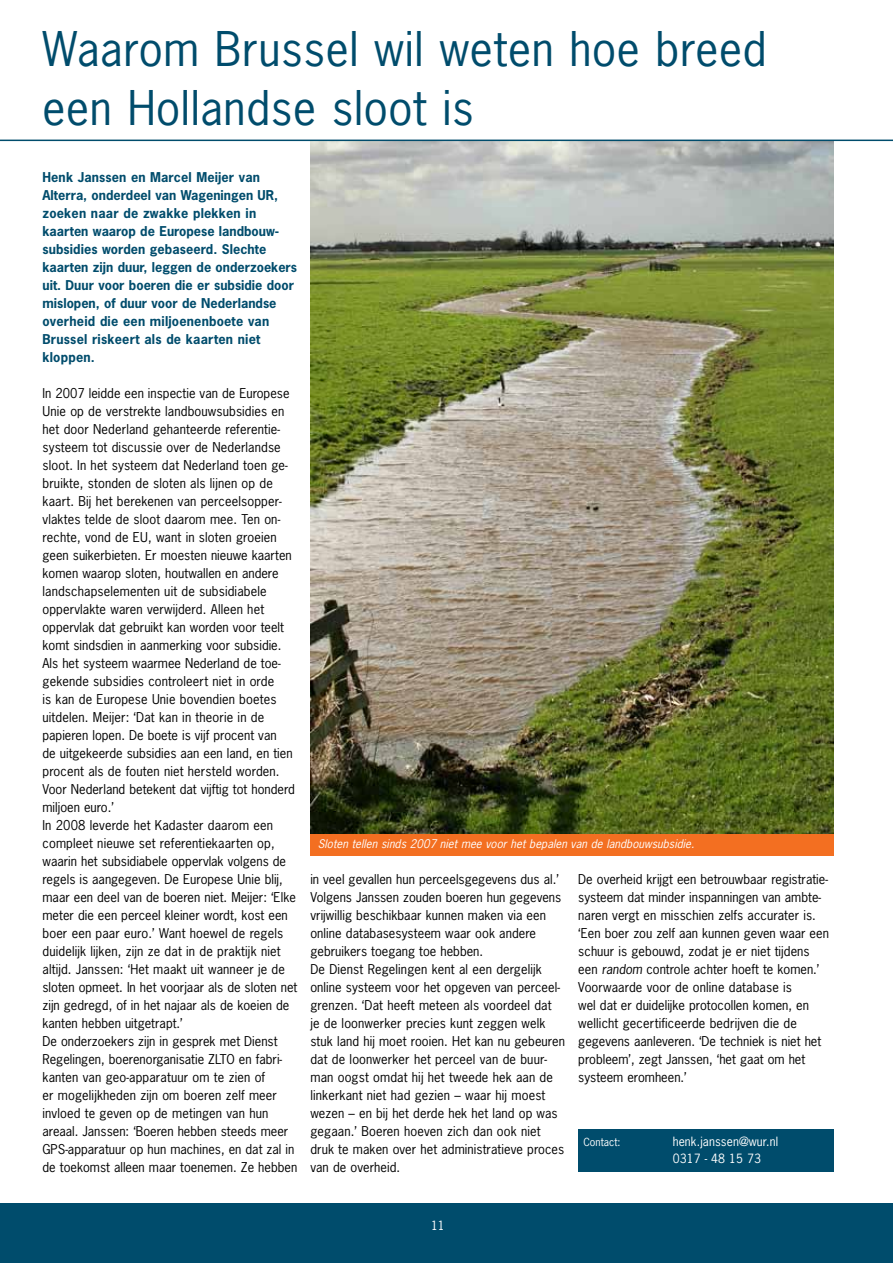
<style>
.page{position:relative;width:893px;height:1263px;background:#fff}
.page>*{position:absolute;margin:0;border:0;box-sizing:border-box;transform-origin:0 0}
.t1{font:45px/58.5px "News Gothic Std";letter-spacing:.015em;color:#004c6c}
.t2{font:12.75px/18px "News Gothic Std";letter-spacing:.005em;color:#000}
.t3{font:700 12.75px/18px "News Gothic Std";color:#004c6c}
.t4{font:12px/16.8px "News Gothic Std";letter-spacing:.01em;color:#fff}
.t5{font:italic 11.25px "News Gothic Std";color:#fff}
.t6{font:10.5px "News Gothic Std";color:#fff}
.s1{font-style:italic}
</style>
<div class="page">
<img style="left:310px;top:141px;width:523px;height:693px">
<div style="left:0;top:1203px;width:893px;height:60px;background:#004c6c"></div>
<hr style="left:0;top:140px;width:893px;height:1px;background:#004c6c">
<div style="left:578px;top:1129px;width:255px;height:43px;background:#004c6c"></div>
<div style="left:310px;top:834px;width:523px;height:21px;background:#f36f21"></div>
<h1 class="t1" style="left:43px;top:20px;width:726px">Waarom Brussel wil weten hoe breed een Hollandse sloot is</h1>
<p class="t3" style="left:43px;top:168px;width:256px">Henk Janssen en Marcel Meijer van Alterra, onderdeel van Wageningen UR, zoeken naar de zwakke plekken in kaarten waarop de Europese landbouw&shy;subsidies worden gebaseerd. Slechte kaarten zijn duur, leggen de onderzoekers uit. Duur voor boeren die er subsidie door mislopen, of duur voor de Nederlandse overheid die een miljoenenboete van Brussel riskeert als de kaarten niet kloppen.</p>
<p class="t2" style="left:43px;top:384px;width:256px">In 2007 leidde een inspectie van de Europese Unie op de verstrekte landbouwsubsidies en het door Nederland gehanteerde referentie&shy;systeem tot discussie over de Nederlandse sloot. In het systeem dat Nederland toen ge&shy;bruikte, stonden de sloten als lijnen op de kaart. Bij het berekenen van perceelsopper&shy;vlaktes telde de sloot daarom mee. Ten on&shy;rechte, vond de EU, want in sloten groeien geen suikerbieten. Er moesten nieuwe kaarten komen waarop sloten, houtwallen en andere landschapselementen uit de subsidiabele oppervlakte waren verwijderd. Alleen het oppervlak dat gebruikt kan worden voor teelt komt sindsdien in aanmerking voor subsidie.<br>Als het systeem waarmee Nederland de toe&shy;gekende subsidies controleert niet in orde<br>is kan de Europese Unie bovendien boetes uitdelen. Meijer: ‘Dat kan in theorie in de papieren lopen. De boete is vijf procent van<br>de uitgekeerde subsidies aan een land, en tien procent als de fouten niet hersteld worden.<br>Voor Nederland betekent dat vijftig tot honderd miljoen euro.’<br>In 2008 leverde het Kadaster daarom een compleet nieuwe set referentiekaarten op, waarin het subsidiabele oppervlak volgens de regels is aangegeven. De Europese Unie blij, maar een deel van de boeren niet. Meijer: ‘Elke meter die een perceel kleiner wordt, kost een boer een paar euro.’ Want hoewel de regels duidelijk lijken, zijn ze dat in de praktijk niet altijd. Janssen: ‘Het maakt uit wanneer je de sloten opmeet. In het voorjaar als de sloten net zijn gedregd, of in het najaar als de koeien de kanten hebben uitgetrapt.’<br>De onderzoekers zijn in gesprek met Dienst Regelingen, boerenorganisatie ZLTO en fabri&shy;kanten van geo-apparatuur om te zien of<br>er mogelijkheden zijn om boeren zelf meer invloed te geven op de metingen van hun areaal. Janssen: ‘Boeren hebben steeds meer GPS-apparatuur op hun machines, en dat zal in de toekomst alleen maar toenemen. Ze hebben</p>
<p class="t5" style="left:318px;top:837px;width:381px">Sloten tellen sinds 2007 niet mee voor het bepalen van de landbouwsubsidie.</p>
<p class="t2" style="left:310px;top:870px;width:256px">in veel gevallen hun perceelsgegevens dus al.’ Volgens Janssen zouden boeren hun gegevens vrijwillig beschikbaar kunnen maken via een online databasesysteem waar ook andere gebruikers toegang toe hebben.<br>De Dienst Regelingen kent al een dergelijk online systeem voor het opgeven van perceel&shy;grenzen. ‘Dat heeft meteen als voordeel dat<br>je de loonwerker precies kunt zeggen welk stuk land hij moet rooien. Het kan nu gebeuren dat de loonwerker het perceel van de buur&shy;man oogst omdat hij het tweede hek aan de linkerkant niet had gezien – waar hij moest wezen – en bij het derde hek het land op was gegaan.’ Boeren hoeven zich dan ook niet druk te maken over het administratieve proces van de overheid.</p>
<p class="t2" style="left:578px;top:870px;width:252px">De overheid krijgt een betrouwbaar registratie&shy;systeem dat minder inspanningen van ambte&shy;naren vergt en misschien zelfs accurater is. ‘Een boer zou zelf aan kunnen geven waar een schuur is gebouwd, zodat je er niet tijdens een <span class="s1">random</span> controle achter hoeft te komen.’ Voorwaarde voor de online database is<br>wel dat er duidelijke protocollen komen, en wellicht gecertificeerde bedrijven die de gegevens aanleveren. ‘De techniek is niet het probleem’, zegt Janssen, ‘het gaat om het systeem eromheen.’</p>
<p class="t6" style="left:583px;top:1135px;width:39px">Contact:</p>
<p class="t4" style="left:673px;top:1133px;width:107px">henk.janssen@wur.nl<br>0317 - 48 15 73</p>
<p class="t4" style="left:431px;top:1217px;width:15px">11</p>
</div>
